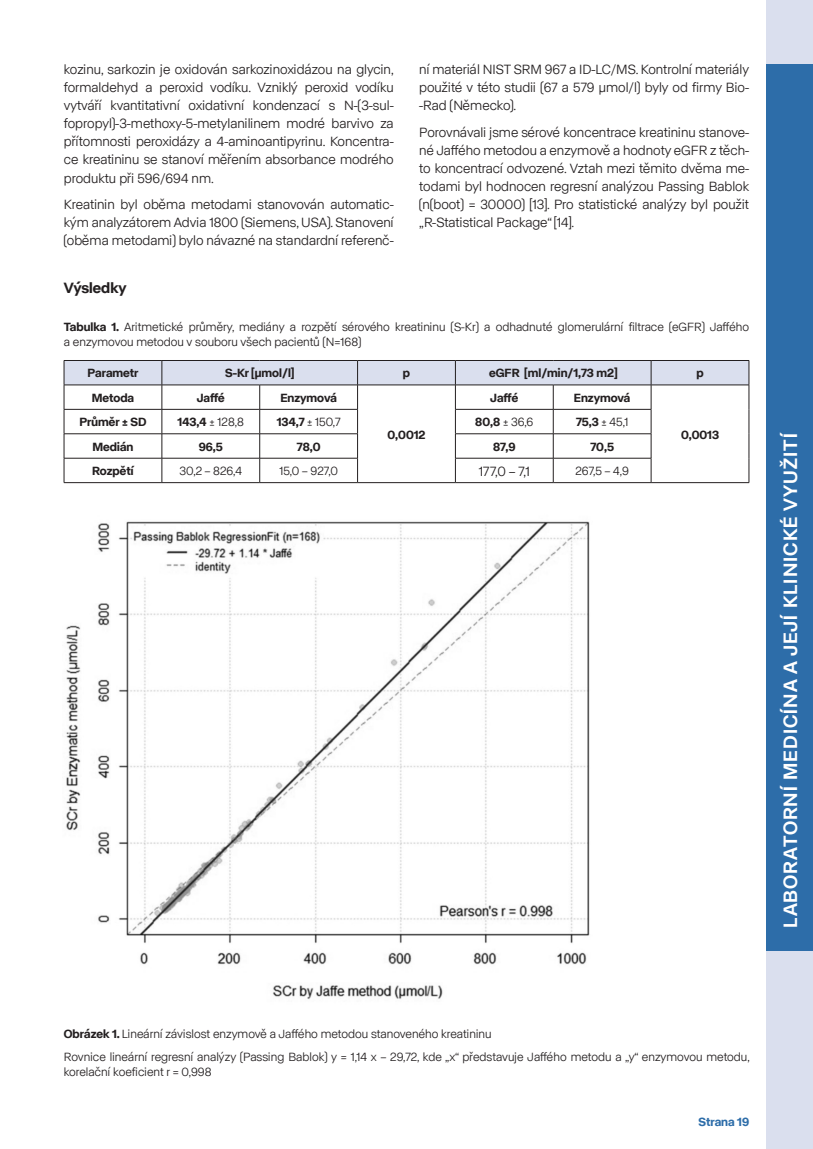
<style>
.page{position:relative;width:813px;height:1149px;background:#fff}
.page>*{position:absolute;margin:0;border:0;box-sizing:border-box;transform-origin:0 0}
.t1{font:500 19.5px "ABC Normal";letter-spacing:.05em;color:#fff}
.t2{font:700 15px "ABC Normal";color:#231f20}
.t3{font:13.5px/18px "ABC Normal";color:#231f20;text-align:justify}
.t4{font:12px/15px "ABC Normal";color:#231f20}
.t5{font:700 12px "ABC Normal";color:#231f20}
.t6{font:700 12px "ABC Normal";color:#2d6da9}
.s1{font-weight:700}
</style>
<div class="page">
<div style="left:765px;top:950px;width:47px;height:198px;background:#dadfee"></div>
<div style="left:765px;top:64px;width:47px;height:886px;background:#2d6da9"></div>
<div style="left:765px;top:0;width:47px;height:64px;background:#dadfee"></div>
<img style="left:63px;top:457px;width:558px;height:542px">
<svg style="left:64px;top:360px;width:685px;height:122px"></svg>
<hr style="left:64px;top:482px;width:98px;height:1px;background:#231f20">
<hr style="left:162px;top:482px;width:97px;height:1px;background:#231f20">
<hr style="left:259px;top:482px;width:98px;height:1px;background:#231f20">
<hr style="left:357px;top:482px;width:98px;height:1px;background:#231f20">
<hr style="left:455px;top:482px;width:98px;height:1px;background:#231f20">
<hr style="left:553px;top:482px;width:97px;height:1px;background:#231f20">
<hr style="left:650px;top:482px;width:98px;height:1px;background:#231f20">
<p class="t3" style="left:64px;top:60px;width:331px">kozinu, sarkozin je oxidován sarkozinoxidázou na glycin, formaldehyd a peroxid vodíku. Vzniklý peroxid vodíku vytváří kvantitativní oxidativní kondenzací s N-(3-sul&shy;fopropyl)-3-methoxy-5-metylanilinem modré barvivo za přítomnosti peroxidázy a 4-aminoantipyrinu. Koncentra&shy;ce kreatininu se stanoví měřením absorbance modrého produktu při 596/694 nm.</p>
<p class="t3" style="left:64px;top:194px;width:331px">Kreatinin byl oběma metodami stanovován automatic&shy;kým analyzátorem Advia 1800 (Siemens, USA). Stanovení (oběma metodami) bylo návazné na standardní referenč-</p>
<p class="t3" style="left:419px;top:60px;width:331px">ní materiál NIST SRM 967 a ID-LC/MS. Kontrolní materiály použité v této studii (67 a 579 μmol/l) byly od firmy Bio--Rad (Německo).</p>
<p class="t3" style="left:419px;top:122px;width:331px">Porovnávali jsme sérové koncentrace kreatininu stanove&shy;né Jaffého metodou a enzymově a hodnoty eGFR z těch&shy;to koncentrací odvozené. Vztah mezi těmito dvěma me&shy;todami byl hodnocen regresní analýzou Passing Bablok (n(boot) = 30000) [13]. Pro statistické analýzy byl použit „R-Statistical Package“ [14].</p>
<p class="t2" style="left:64px;top:277px;width:64px">Výsledky</p>
<p class="t4" style="left:64px;top:318px;width:686px"><span class="s1">Tabulka 1.</span> Aritmetické průměry, mediány a rozpětí sérového kreatininu (S-Kr) a odhadnuté glomerulární filtrace (eGFR) Jaffého a enzymovou metodou v souboru všech pacientů (N=168)</p>
<p class="t5" style="left:87px;top:365px;width:53px">Parametr</p>
<p class="t5" style="left:225px;top:365px;width:70px">S-Kr [μmol/l]</p>
<p class="t5" style="left:402px;top:365px;width:9px">p</p>
<p class="t5" style="left:489px;top:365px;width:130px">eGFR [ml/min/1,73 m2]</p>
<p class="t5" style="left:696px;top:365px;width:9px">p</p>
<p class="t5" style="left:92px;top:389px;width:44px">Metoda</p>
<p class="t5" style="left:197px;top:389px;width:30px">Jaffé</p>
<p class="t5" style="left:280px;top:389px;width:58px">Enzymová</p>
<p class="t5" style="left:387px;top:426px;width:39px">0,0012</p>
<p class="t5" style="left:490px;top:389px;width:30px">Jaffé</p>
<p class="t5" style="left:573px;top:389px;width:58px">Enzymová</p>
<p class="t5" style="left:79px;top:414px;width:69px">Průměr ± SD</p>
<p class="t4" style="left:177px;top:414px;width:68px"><span class="s1">143,4</span> ± 128,8</p>
<p class="t4" style="left:277px;top:414px;width:65px"><span class="s1">134,7</span> ± 150,7</p>
<p class="t4" style="left:475px;top:414px;width:60px"><span class="s1">80,8</span> ± 36,6</p>
<p class="t4" style="left:575px;top:414px;width:54px"><span class="s1">75,3</span> ± 45,1</p>
<p class="t5" style="left:92px;top:438px;width:43px">Medián</p>
<p class="t5" style="left:199px;top:438px;width:26px">96,5</p>
<p class="t5" style="left:296px;top:438px;width:25px">78,0</p>
<p class="t5" style="left:493px;top:438px;width:24px">87,9</p>
<p class="t5" style="left:590px;top:438px;width:25px">70,5</p>
<p class="t5" style="left:92px;top:463px;width:43px">Rozpětí</p>
<p class="t4" style="left:179px;top:462px;width:64px">30,2 – 826,4</p>
<p class="t4" style="left:279px;top:462px;width:60px">15,0 – 927,0</p>
<p class="t3" style="left:478px;top:461px;width:53px">177,0 – 7,1</p>
<p class="t4" style="left:575px;top:462px;width:55px">267,5 – 4,9</p>
<p class="t5" style="left:680px;top:426px;width:40px">0,0013</p>
<h1 class="t1" style="left:777px;top:927px;width:496px;rotate:-90deg">LABORATORNÍ MEDICÍNA A JEJÍ KLINICKÉ VYUŽITÍ</h1>
<p class="t4" style="left:64px;top:1020px;width:687px;line-height:23.5px"><span class="s1">Obrázek 1.</span> Lineární závislost enzymově a Jaffého metodou stanoveného kreatininu<br>Rovnice lineární regresní analýzy (Passing Bablok) y = 1,14 x – 29,72, kde „x“ představuje Jaffého metodu a „y“ enzymovou metodu,</p>
<p class="t4" style="left:64px;top:1063px;width:149px">korelační koeficient r = 0,998</p>
<p class="t6" style="left:698px;top:1112px;width:52px">Strana 19</p>
</div>
